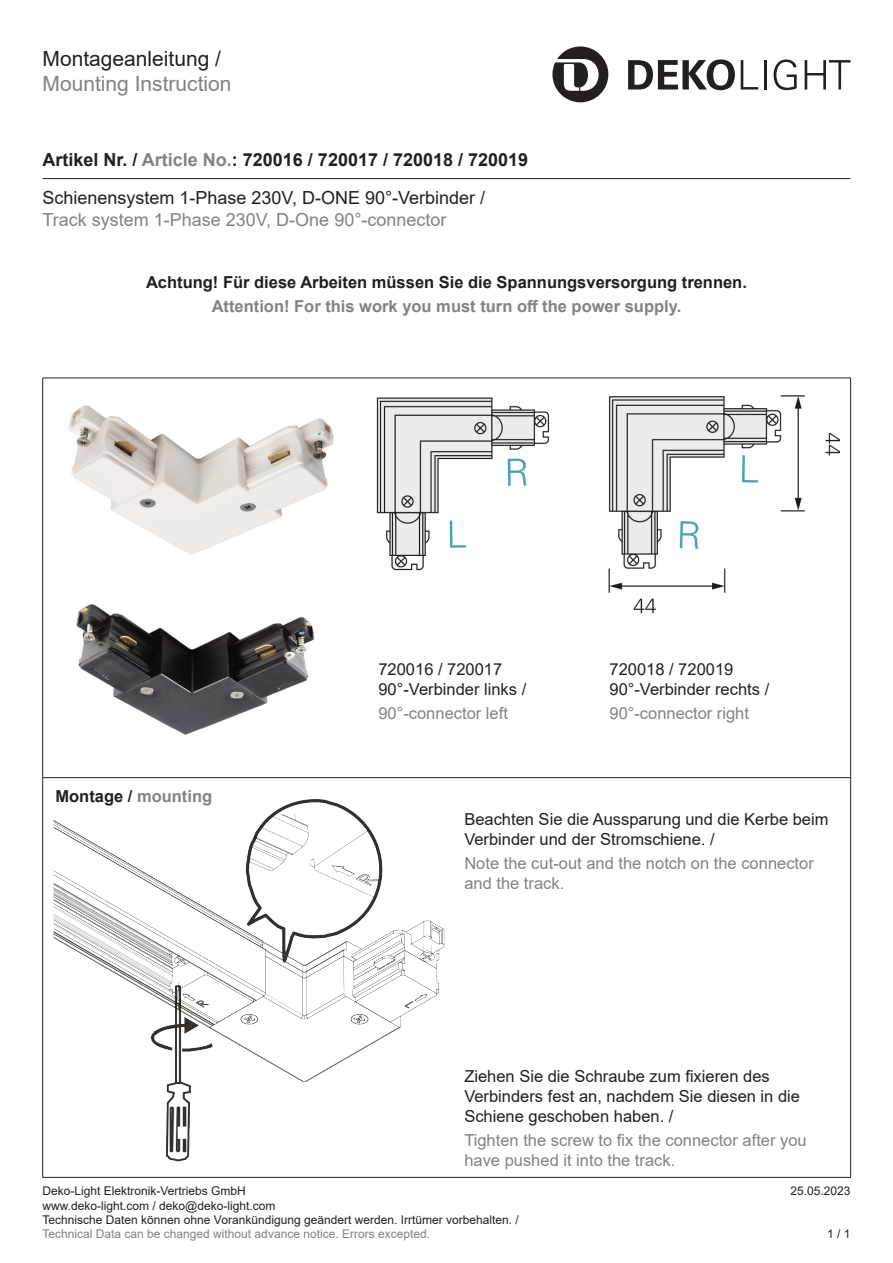
<style>
.page{position:relative;width:893px;height:1263px;background:#fff}
.page>*{position:absolute;margin:0;border:0;box-sizing:border-box;transform-origin:0 0}
.t1{font:21px "Arial";color:#808285}
.t2{font:21px "Arial";color:#231f20}
.t3{font:18px/38.5px "Arial";color:#231f20}
.t4{font:18px "Arial";color:#808285}
.t5{font:16.5px/19.8px "Arial";color:#231f20}
.t6{font:16.5px/19.8px "Arial";color:#808285}
.t7{font:700 16.5px "Arial";color:#231f20}
.t8{font:700 16.5px "Arial";color:#808285}
.t9{font:12px/14.4px "Arial";color:#231f20}
.t10{font:12px "Arial";color:#808285}
.s1{font-weight:700}
.s2{font-weight:700;color:#808285}
.s3{color:#808285}
</style>
<div class="page">
<hr style="left:43px;top:178px;width:807px;height:1px;background:#231f20">
<svg style="left:552px;top:46px;width:56px;height:56px"></svg>
<svg style="left:628px;top:59px;width:107px;height:31px"></svg>
<svg style="left:741px;top:60px;width:17px;height:30px"></svg>
<hr style="left:764px;top:60px;width:2px;height:30px;background:#231f20">
<svg style="left:774px;top:59px;width:23px;height:31px"></svg>
<svg style="left:805px;top:60px;width:45px;height:30px"></svg>
<hr style="left:43px;top:777px;width:807px;height:1px;background:#231f20">
<hr style="left:43px;top:378px;width:808px;height:1px;background:#231f20">
<hr style="left:42px;top:378px;width:1px;height:400px;background:#231f20">
<hr style="left:850px;top:378px;width:1px;height:400px;background:#231f20">
<hr style="left:42px;top:778px;width:1px;height:399px;background:#231f20">
<hr style="left:850px;top:778px;width:1px;height:399px;background:#231f20">
<hr style="left:43px;top:1177px;width:808px;height:1px;background:#231f20">
<img style="left:69px;top:395px;width:771px;height:340px">
<img style="left:53px;top:799px;width:392px;height:363px">
<p class="t2" style="left:43px;top:44px;width:180px">Montageanleitung /</p>
<p class="t1" style="left:43px;top:69px;width:191px">Mounting Instruction</p>
<p class="t3" style="left:43px;top:140px;width:487px"><span class="s1">Artikel Nr. /</span> <span class="s2">Article No.</span><span class="s1">: 720016 / 720017 / 720018 / 720019<br></span>Schienensystem 1-Phase 230V, D-ONE 90°-Verbinder /</p>
<p class="t4" style="left:43px;top:207px;width:406px">Track system 1-Phase 230V, D-One 90°-connector</p>
<p class="t7" style="left:146px;top:271px;width:602px">Achtung! Für diese Arbeiten müssen Sie die Spannungsversorgung trennen.</p>
<p class="t8" style="left:212px;top:295px;width:471px">Attention! For this work you must turn off the power supply.</p>
<p class="t7" style="left:55px;top:785px;width:158px">Montage / <span class="s3">mounting</span></p>
<p class="t5" style="left:378px;top:660px;width:149px">720016 / 720017<br>90°-Verbinder links /</p>
<p class="t6" style="left:378px;top:703px;width:131px">90°-connector left</p>
<p class="t5" style="left:609px;top:660px;width:161px">720018 / 720019<br>90°-Verbinder rechts /</p>
<p class="t6" style="left:609px;top:703px;width:141px">90°-connector right</p>
<p class="t5" style="left:464px;top:809px;width:366px">Beachten Sie die Aussparung und die Kerbe beim<br>Verbinder und der Stromschiene. /</p>
<p class="t6" style="left:464px;top:853px;width:351px">Note the cut-out and the notch on the connector and the track.</p>
<p class="t5" style="left:464px;top:1066px;width:337px">Ziehen Sie die Schraube zum fixieren des<br>Verbinders fest an, nachdem Sie diesen in die<br>Schiene geschoben haben. /</p>
<p class="t6" style="left:464px;top:1130px;width:344px">Tighten the screw to fix the connector after you have pushed it into the track.</p>
<p class="t9" style="left:43px;top:1184px;width:205px">Deko-Light Elektronik-Vertriebs GmbH</p>
<p class="t9" style="left:790px;top:1184px;width:62px">25.05.2023</p>
<p class="t9" style="left:43px;top:1198px;width:478px">www.deko-light.com / deko@deko-light.com<br>Technische Daten können ohne Vorankündigung geändert werden. Irrtümer vorbehalten. /</p>
<p class="t10" style="left:43px;top:1226px;width:389px">Technical Data can be changed without advance notice. Errors excepted.</p>
<p class="t9" style="left:827px;top:1227px;width:25px">1 / 1</p>
</div>
